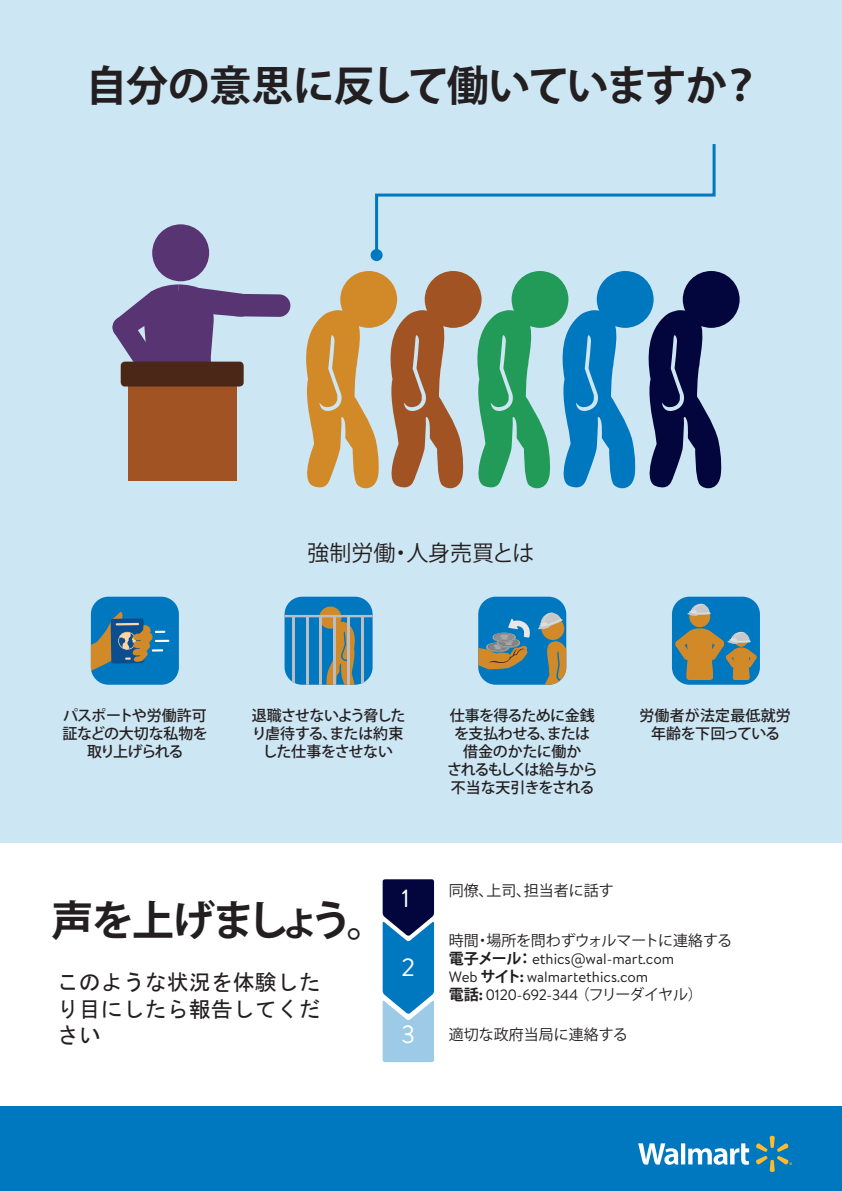
<style>
.page{position:relative;width:842px;height:1191px;background:#fff}
.page>*{position:absolute;margin:0;border:0;box-sizing:border-box;transform-origin:0 0}
.t1{font:700 42px "Koz Go Std";letter-spacing:-.03em;color:#231f20}
.t2{font:700 42px "Koz Go Std";letter-spacing:-.07em;color:#231f20}
.t3{font:25px "Bogle";color:#fff}
.t4{font:22px/26.4px "MS Gothic";color:#231f20;text-align:justify}
.t5{font:22px "Koz Go Std";letter-spacing:-.005em;color:#231f20}
.t6{font:500 15px/18px "Koz Go Std";letter-spacing:-.03em;color:#231f20;text-align:center}
.t7{font:15px/18px "Bogle";color:#231f20}
.t8{font:15px "Koz Go Std";color:#231f20}
.t9{font:500 15px/18px "Koz Go Std";letter-spacing:.01em;color:#231f20;text-align:center}
.s1{font-family:"Koz Go Std";font-weight:700}
.s2{font-family:"Myriad Pro";font-weight:700}
.s3{font-family:"Koz Go Std"}
</style>
<div class="page">
<div style="left:0;top:0;width:842px;height:842px;background:#cde6f3"></div>
<div style="left:0;top:1106px;width:842px;height:85px;background:#0078c0"></div>
<svg style="left:638px;top:1143px;width:111px;height:22px"></svg>
<svg style="left:756px;top:1135px;width:36px;height:37px"></svg>
<div style="left:285px;top:596px;width:88px;height:88px;background:#0078c0;border-radius:18px"></div>
<div style="left:319px;top:606px;width:22px;height:22px;background:#d28a29;border-radius:50%"></div>
<svg style="left:285px;top:615px;width:88px;height:69px"></svg>
<hr style="left:292px;top:616px;width:3px;height:68px;background:#bcbdc0">
<hr style="left:306px;top:616px;width:2px;height:68px;background:#bcbdc0">
<hr style="left:319px;top:616px;width:3px;height:68px;background:#bcbdc0">
<hr style="left:333px;top:616px;width:3px;height:68px;background:#bcbdc0">
<hr style="left:347px;top:616px;width:3px;height:68px;background:#bcbdc0">
<hr style="left:361px;top:616px;width:3px;height:68px;background:#bcbdc0">
<div style="left:478px;top:596px;width:88px;height:88px;background:#0078c0;border-radius:18px"></div>
<svg style="left:478px;top:611px;width:88px;height:73px"></svg>
<div style="left:672px;top:596px;width:88px;height:88px;background:#0078c0;border-radius:18px"></div>
<div style="left:689px;top:606px;width:21px;height:21px;background:#d28a29;border-radius:50%"></div>
<svg style="left:687px;top:603px;width:24px;height:13px"></svg>
<svg style="left:675px;top:628px;width:82px;height:52px"></svg>
<div style="left:91px;top:596px;width:88px;height:88px;background:#0078c0;border-radius:18px"></div>
<svg style="left:91px;top:611px;width:78px;height:73px"></svg>
<svg style="left:374px;top:144px;width:342px;height:114px"></svg>
<div style="left:371px;top:249px;width:12px;height:12px;background:#0078c0;border-radius:50%"></div>
<div style="left:152px;top:224px;width:57px;height:57px;background:#583472;border-radius:50%"></div>
<svg style="left:112px;top:284px;width:178px;height:103px"></svg>
<div style="left:128px;top:381px;width:109px;height:99px;background:#a25324"></div>
<div style="left:121px;top:361px;width:123px;height:25px;background:#4b2717;border-radius:4px"></div>
<div style="left:340px;top:271px;width:57px;height:57px;background:#d28a29;border-radius:50%"></div>
<div style="left:425px;top:271px;width:57px;height:57px;background:#a25324;border-radius:50%"></div>
<svg style="left:306px;top:310px;width:158px;height:179px"></svg>
<div style="left:512px;top:271px;width:56px;height:57px;background:#239b58;border-radius:50%"></div>
<div style="left:597px;top:271px;width:57px;height:57px;background:#0078c0;border-radius:50%"></div>
<svg style="left:471px;top:310px;width:165px;height:179px"></svg>
<div style="left:683px;top:271px;width:57px;height:57px;background:#02063d;border-radius:50%"></div>
<svg style="left:642px;top:310px;width:80px;height:179px"></svg>
<svg style="left:383px;top:879px;width:51px;height:183px;background:#3d7bad"></svg>
<p class="t1" style="left:86px;top:59px;width:678px">自分の意思に反して働いていますか？</p>
<p class="t5" style="left:307px;top:539px;width:229px">強制労働・人身売買とは</p>
<p class="t6" style="left:62px;top:707px;width:147px">パスポートや労働許可証などの大切な私物を取り上げられる</p>
<p class="t6" style="left:252px;top:707px;width:155px">退職させないよう脅したり虐待する、または約束した仕事をさせない</p>
<p class="t6" style="left:447px;top:707px;width:152px">仕事を得るために金銭を支払わせる、または借金のかたに働か<br>されるもしくは給与から不当な天引きをされる</p>
<p class="t9" style="left:639px;top:707px;width:153px">労働者が法定最低就労年齢を下回っている</p>
<p class="t2" style="left:51px;top:893px;width:339px">声を上げましょう。</p>
<p class="t4" style="left:57px;top:969px;width:266px">このような状況を体験したり目にしたら報告してください</p>
<p class="t3" style="left:402px;top:880px;width:10px">1</p>
<p class="t3" style="left:402px;top:950px;width:15px">2</p>
<p class="t3" style="left:402px;top:1016px;width:15px">3</p>
<p class="t8" style="left:449px;top:880px;width:166px">同僚、上司、担当者に話す</p>
<p class="t8" style="left:449px;top:931px;width:285px">時間・場所を問わずウォルマートに連絡する</p>
<p class="t7" style="left:449px;top:949px;width:255px"><span class="s1">電子メール：</span>ethics@wal-mart.com<br>Web <span class="s1">サイト</span><span class="s2">:</span> walmartethics.com<br><span class="s1">電話</span><span class="s2">:</span> 0120-692-344 <span class="s3">（フリーダイヤル）</span></p>
<p class="t8" style="left:449px;top:1025px;width:180px">適切な政府当局に連絡する</p>
</div>
